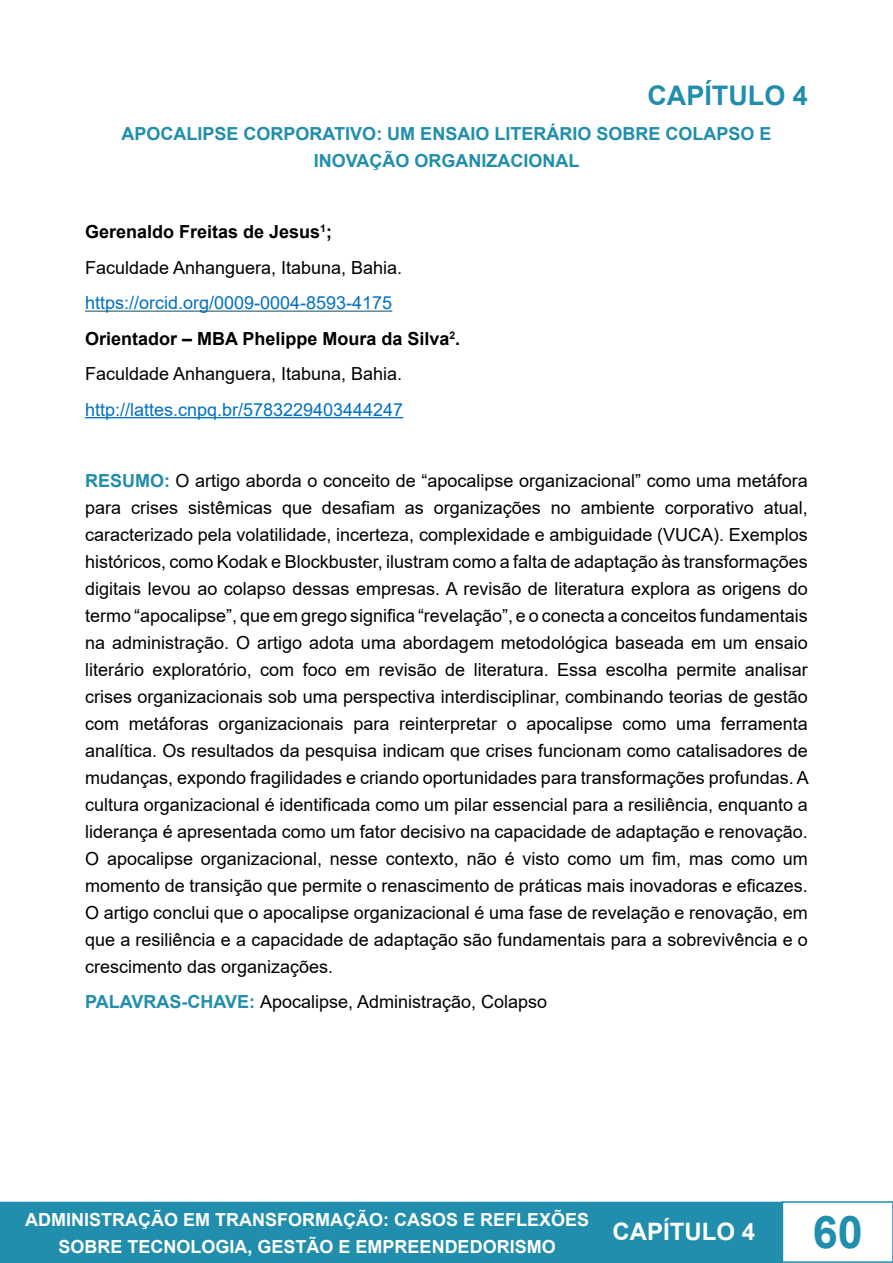
<style>
.page{position:relative;width:893px;height:1263px;background:#fff}
.page>*{position:absolute;margin:0;border:0;box-sizing:border-box;transform-origin:0 0}
.t1{font:700 45px "Arial";color:#208eac}
.t2{font:700 27px "Arial";color:#208eac}
.t3{font:700 24px "Arial";color:#fff}
.t4{font:18px/27px "Arial";color:#000;text-align:justify}
.t5{font:700 18px/27px "Arial";color:#fff;text-align:center}
.t6{font:18px "Arial";color:#0070c0}
.t7{font:700 18px/27px "Arial";color:#208eac;text-align:center}
.t8{font:700 18px "Arial";color:#000}
.s1{font-weight:700;color:#208eac}
</style>
<div class="page">
<div style="left:1px;top:1202px;width:782px;height:60px;background:#208eac"></div>
<div style="left:0;top:1202px;width:784px;height:61px;border:2px solid #208eac"></div>
<div style="left:782px;top:1201px;width:111px;height:62px;border:2px solid #208eac"></div>
<hr style="left:85px;top:310px;width:307px;height:2px;background:#467886">
<hr style="left:85px;top:417px;width:318px;height:1px;background:#0070c0">
<p class="t2" style="left:647px;top:76px;width:162px">CAPÍTULO 4</p>
<p class="t7" style="left:122px;top:121px;width:651px">APOCALIPSE CORPORATIVO: UM ENSAIO LITERÁRIO SOBRE COLAPSO E<br>INOVAÇÃO ORGANIZACIONAL</p>
<p class="t8" style="left:85px;top:219px;width:248px">Gerenaldo Freitas de Jesus<sup>1</sup>;</p>
<p class="t4" style="left:85px;top:254px;width:319px">Faculdade Anhanguera, Itabuna, Bahia.</p>
<p class="t6" style="left:85px;top:290px;width:309px">https://orcid.org/0009-0004-8593-4175</p>
<p class="t8" style="left:85px;top:326px;width:377px">Orientador – MBA Phelippe Moura da Silva<sup>2</sup>.</p>
<p class="t4" style="left:85px;top:360px;width:319px">Faculdade Anhanguera, Itabuna, Bahia.</p>
<p class="t6" style="left:85px;top:397px;width:320px">http://lattes.cnpq.br/5783229403444247</p>
<p class="t4" style="left:85px;top:467px;width:725px"><span class="s1">RESUMO:</span> O artigo aborda o conceito de “apocalipse organizacional” como uma metáfora para crises sistêmicas que desafiam as organizações no ambiente corporativo atual, caracterizado pela volatilidade, incerteza, complexidade e ambiguidade (VUCA). Exemplos históricos, como Kodak e Blockbuster, ilustram como a falta de adaptação às transformações digitais levou ao colapso dessas empresas. A revisão de literatura explora as origens do termo “apocalipse”, que em grego significa “revelação”, e o conecta a conceitos fundamentais na administração. O artigo adota uma abordagem metodológica baseada em um ensaio literário exploratório, com foco em revisão de literatura. Essa escolha permite analisar crises organizacionais sob uma perspectiva interdisciplinar, combinando teorias de gestão com metáforas organizacionais para reinterpretar o apocalipse como uma ferramenta analítica. Os resultados da pesquisa indicam que crises funcionam como catalisadores de mudanças, expondo fragilidades e criando oportunidades para transformações profundas. A cultura organizacional é identificada como um pilar essencial para a resiliência, enquanto a liderança é apresentada como um fator decisivo na capacidade de adaptação e renovação.<br>O apocalipse organizacional, nesse contexto, não é visto como um fim, mas como um momento de transição que permite o renascimento de práticas mais inovadoras e eficazes.<br>O artigo conclui que o apocalipse organizacional é uma fase de revelação e renovação, em que a resiliência e a capacidade de adaptação são fundamentais para a sobrevivência e o crescimento das organizações.</p>
<p class="t4" style="left:85px;top:988px;width:464px"><span class="s1">PALAVRAS-CHAVE:</span> Apocalipse, Administração, Colapso</p>
<p class="t5" style="left:25px;top:1206px;width:566px">ADMINISTRAÇÃO EM TRANSFORMAÇÃO: CASOS E REFLEXÕES<br>SOBRE TECNOLOGIA, GESTÃO E EMPREENDEDORISMO</p>
<h3 class="t3" style="left:612px;top:1215px;width:144px">CAPÍTULO 4</h3>
<h1 class="t1" style="left:813px;top:1201px;width:52px">60</h1>
</div>
